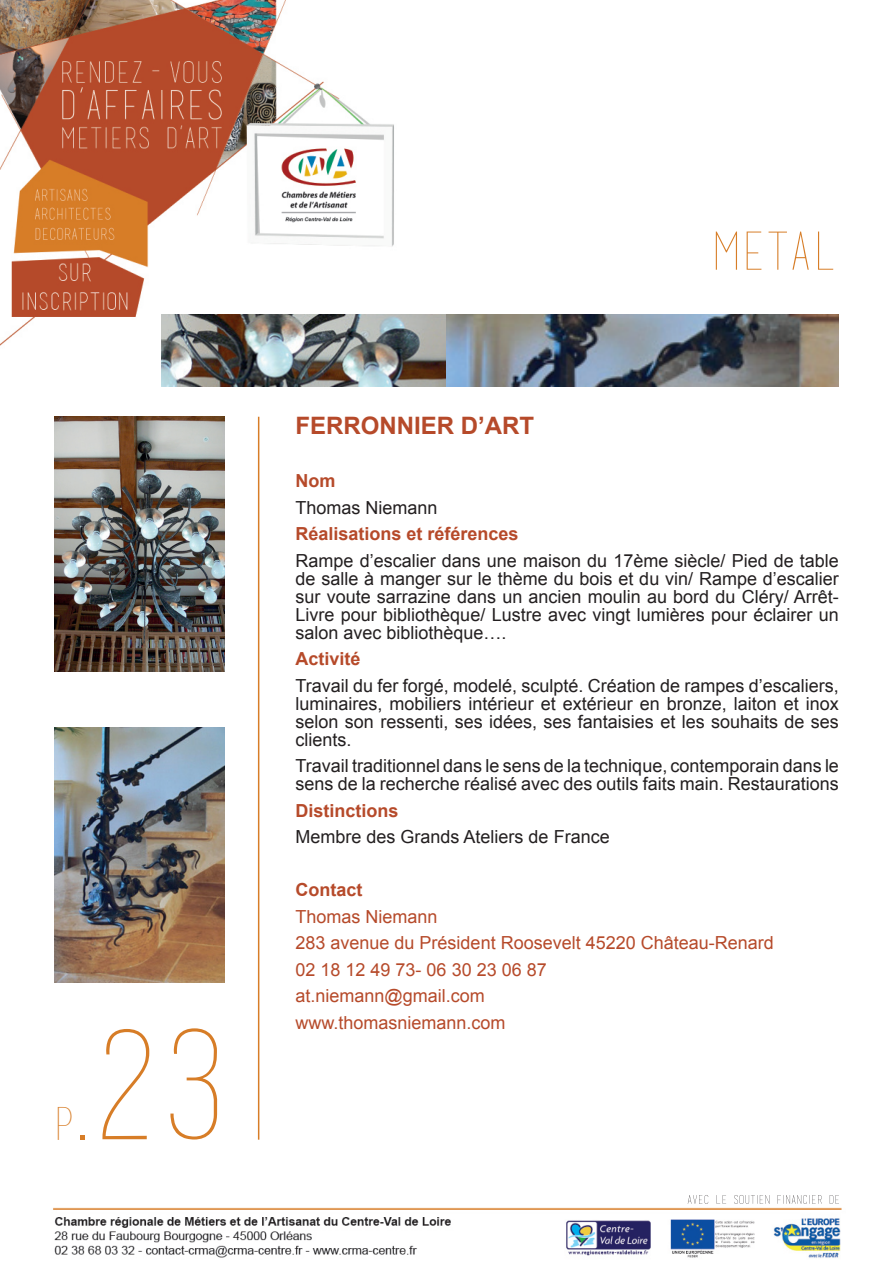
<style>
.page{position:relative;width:893px;height:1263px;background:#fff}
.page>*{position:absolute;margin:0;border:0;box-sizing:border-box;transform-origin:0 0}
.t1{font:150px "basictitlefont";color:#d77d27}
.t2{font:52.5px "basictitlefont";color:#d77d27}
.t3{font:45px "basictitlefont";color:#d77d27}
.t4{font:700 24px "Arial";color:#b64a2a}
.t5{font:18px/18px "Arial";color:#231f20;text-align:justify}
.t6{font:18px/26.5px "Arial";color:#b64a2a}
.t7{font:700 18px "Arial";color:#b64a2a}
</style>
<div class="page">
<img style="left:0;top:0;width:842px;height:1258px">
<svg style="left:688px;top:1195px;width:151px;height:9px"></svg>
<hr style="left:258px;top:417px;width:1px;height:723px;background:#d77d27">
<img style="left:162px;top:315px;width:677px;height:72px">
<img style="left:54px;top:417px;width:170px;height:255px">
<img style="left:54px;top:727px;width:170px;height:255px">
<h3 class="t3" style="left:54px;top:1099px;width:23px">P</h3>
<h1 class="t1" style="left:75px;top:1003px;width:152px">.23</h1>
<h2 class="t2" style="left:711px;top:222px;width:129px">METAL</h2>
<h3 class="t4" style="left:296px;top:410px;width:240px">FERRONNIER D’ART</h3>
<p class="t7" style="left:296px;top:469px;width:41px">Nom</p>
<p class="t5" style="left:296px;top:499px;width:144px">Thomas Niemann</p>
<p class="t7" style="left:296px;top:522px;width:225px">Réalisations et références</p>
<p class="t5" style="left:296px;top:552px;width:545px">Rampe d’escalier dans une maison du 17ème siècle/ Pied de table de salle à manger sur le thème du bois et du vin/ Rampe d’escalier sur voute sarrazine dans un ancien moulin au bord du Cléry/ Arrêt-Livre pour bibliothèque/ Lustre avec vingt lumières pour éclairer un salon avec bibliothèque….</p>
<p class="t7" style="left:296px;top:647px;width:67px">Activité</p>
<p class="t5" style="left:296px;top:677px;width:545px">Travail du fer forgé, modelé, sculpté. Création de rampes d’escaliers, luminaires, mobiliers intérieur et extérieur en bronze, laiton et inox selon son ressenti, ses idées, ses fantaisies et les souhaits de ses clients.</p>
<p class="t5" style="left:296px;top:757px;width:545px">Travail traditionnel dans le sens de la technique, contemporain dans le sens de la recherche réalisé avec des outils faits main. Restaurations</p>
<p class="t7" style="left:296px;top:798px;width:105px">Distinctions</p>
<p class="t5" style="left:296px;top:828px;width:316px">Membre des Grands Ateliers de France</p>
<p class="t7" style="left:296px;top:878px;width:68px">Contact</p>
<p class="t6" style="left:296px;top:903px;width:480px">Thomas Niemann<br>283 avenue du Président Roosevelt 45220 Château-Renard<br>02 18 12 49 73- 06 30 23 06 87<br>at.niemann@gmail.com<br>www.thomasniemann.com</p>
</div>
